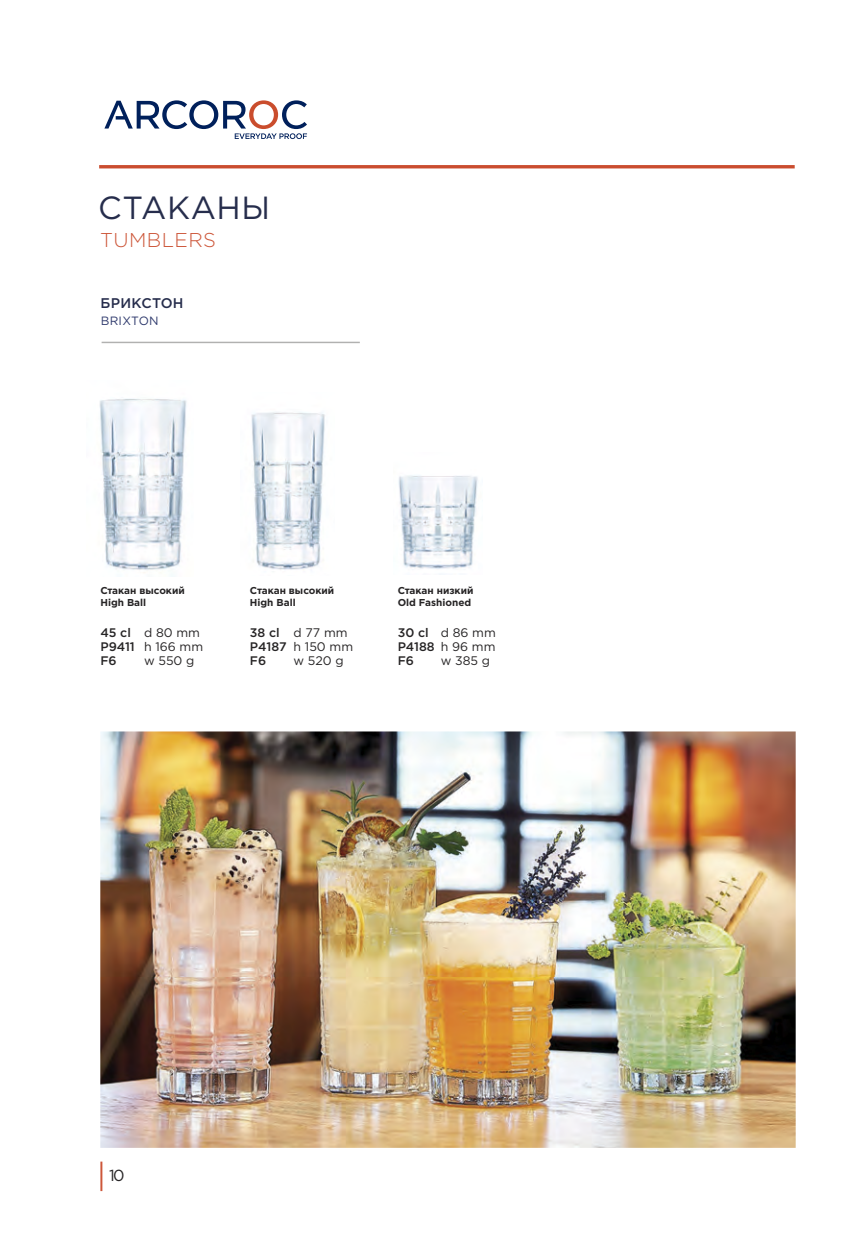
<style>
.page{position:relative;width:868px;height:1248px;background:#fff}
.page>*{position:absolute;margin:0;border:0;box-sizing:border-box;transform-origin:0 0}
.t1{font:32px "Gotham Pro";letter-spacing:.02em;color:#262d4c}
.t2{font:300 20px "Gotham Pro";letter-spacing:.02em;color:#cd573a}
.t3{font:16px "Gotham Pro";color:#262425}
.t4{font:500 14px "Gotham Pro";letter-spacing:.02em;color:#262d4c}
.Стиль_абзаца_2{font:12.4px "Gotham Pro";color:#262425}
.Стиль_абзаца_2-2{font:500 12.4px "Gotham Pro";color:#262425}
.t5{font:12px "Gotham Pro";letter-spacing:.02em;color:#2e396c}
.Стиль_абзаца_2-3{font:700 10px/12px "Gotham Pro";color:#262425}
</style>
<div class="page">
<hr style="left:102px;top:341px;width:258px;height:2px;background:#b1b1b0">
<img style="left:251px;top:412px;width:74px;height:158px">
<img style="left:99px;top:398px;width:88px;height:179px">
<img style="left:398px;top:475px;width:80px;height:94px">
<hr style="left:100px;top:1161px;width:2px;height:29px;background:#cd573a">
<svg style="left:104px;top:100px;width:203px;height:39px"></svg>
<hr style="left:99px;top:165px;width:695px;height:3px;background:#ca4d2f">
<img style="left:100px;top:731px;width:695px;height:416px">
<p class="t1" style="left:98px;top:189px;width:173px">СТАКАНЫ</p>
<p class="t2" style="left:100px;top:228px;width:117px">TUMBLERS</p>
<p class="t4" style="left:100px;top:295px;width:85px">БРИКСТОН</p>
<p class="t5" style="left:101px;top:314px;width:59px">BRIXTON</p>
<p class="Стиль_абзаца_2-3" style="left:100px;top:584px;width:86px">Стакан высокий</p>
<p class="Стиль_абзаца_2-3" style="left:100px;top:596px;width:47px">High Ball</p>
<p class="Стиль_абзаца_2-2" style="left:100px;top:625px;width:32px">45 cl</p>
<p class="Стиль_абзаца_2-2" style="left:100px;top:639px;width:36px">P9411</p>
<p class="Стиль_абзаца_2-2" style="left:100px;top:653px;width:18px">F6</p>
<p class="Стиль_абзаца_2" style="left:144px;top:625px;width:57px">d 80 mm</p>
<p class="Стиль_абзаца_2" style="left:144px;top:639px;width:61px">h 166 mm</p>
<p class="Стиль_абзаца_2" style="left:144px;top:653px;width:52px">w 550 g</p>
<p class="Стиль_абзаца_2-3" style="left:250px;top:584px;width:86px">Стакан высокий</p>
<p class="Стиль_абзаца_2-3" style="left:250px;top:596px;width:47px">High Ball</p>
<p class="Стиль_абзаца_2-2" style="left:250px;top:625px;width:31px">38 cl</p>
<p class="Стиль_абзаца_2-2" style="left:250px;top:639px;width:38px">P4187</p>
<p class="Стиль_абзаца_2-2" style="left:250px;top:653px;width:18px">F6</p>
<p class="Стиль_абзаца_2" style="left:293px;top:625px;width:56px">d 77 mm</p>
<p class="Стиль_абзаца_2" style="left:293px;top:639px;width:61px">h 150 mm</p>
<p class="Стиль_абзаца_2" style="left:293px;top:653px;width:52px">w 520 g</p>
<p class="Стиль_абзаца_2-3" style="left:397px;top:584px;width:77px">Стакан низкий<br>Old Fashioned</p>
<p class="Стиль_абзаца_2-2" style="left:397px;top:625px;width:32px">30 cl</p>
<p class="Стиль_абзаца_2-2" style="left:397px;top:639px;width:39px">P4188</p>
<p class="Стиль_абзаца_2-2" style="left:397px;top:653px;width:18px">F6</p>
<p class="Стиль_абзаца_2" style="left:440px;top:625px;width:57px">d 86 mm</p>
<p class="Стиль_абзаца_2" style="left:440px;top:639px;width:56px">h 96 mm</p>
<p class="Стиль_абзаца_2" style="left:440px;top:653px;width:51px">w 385 g</p>
<p class="t3" style="left:109px;top:1166px;width:17px">10</p>
</div>
